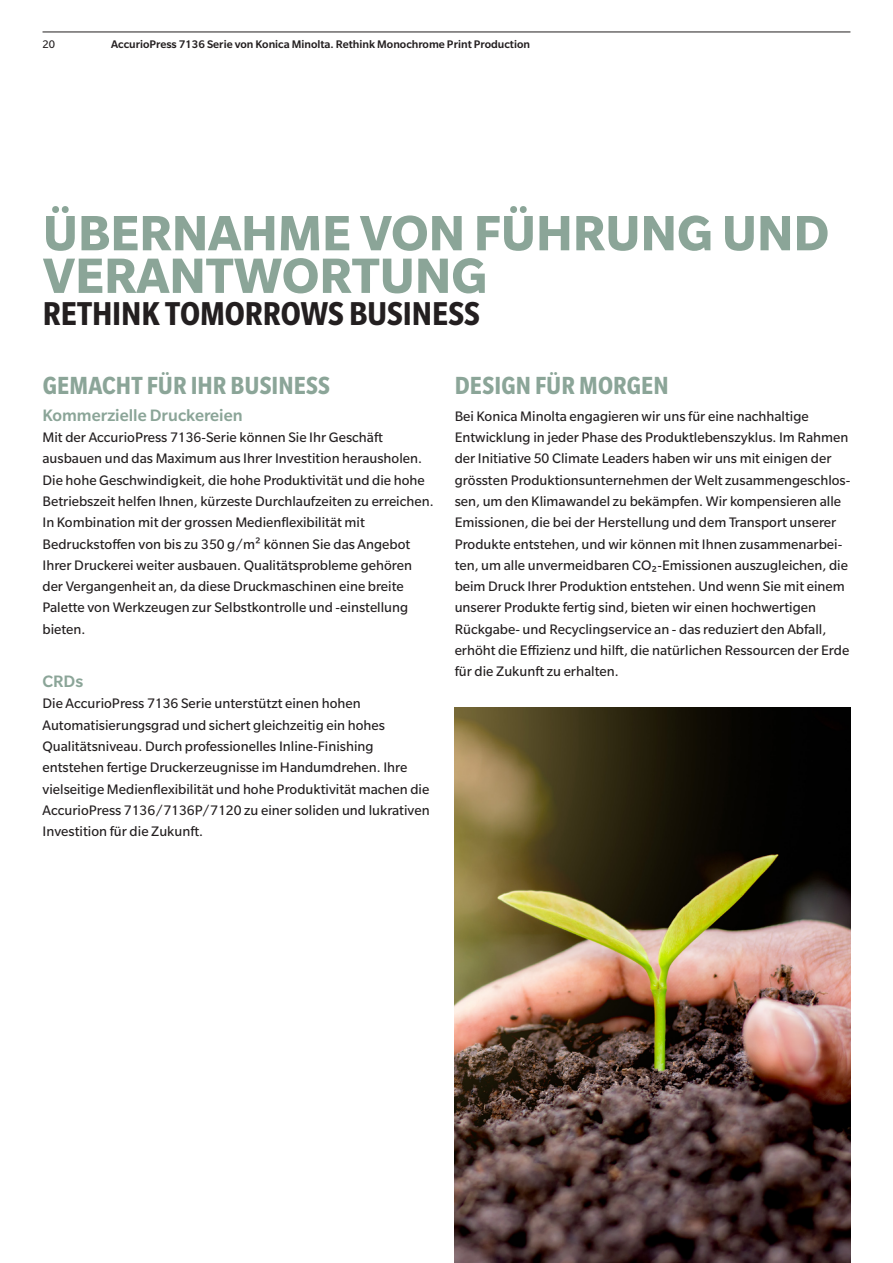
<style>
.page{position:relative;width:893px;height:1263px;background:#fff}
.page>*{position:absolute;margin:0;border:0;box-sizing:border-box;transform-origin:0 0}
.t1{font:700 54px/42.6px "Slate Pro";color:#8ba598}
.t2{font:700 condensed 36px "Slate Pro";letter-spacing:-.005em;color:#231f20}
.t3{font:700 condensed 27px "Slate Pro";letter-spacing:.005em;color:#8ba598}
.t4{font:500 18px "Slate Pro";color:#8ba598}
.t5{font:15px/21.3px "Slate Pro";color:#231f20}
.t6{font:500 12px "Slate Pro";color:#231f20}
.t7{font:12px "Slate Pro";color:#231f20}
</style>
<div class="page">
<img style="left:455px;top:707px;width:395px;height:556px">
<hr style="left:43px;top:32px;width:807px;height:1px;background:#231f20">
<p class="t7" style="left:43px;top:38px;width:14px">20</p>
<p class="t6" style="left:111px;top:38px;width:420px">AccurioPress 7136 Serie von Konica Minolta. Rethink Monochrome Print Production</p>
<h1 class="t1" style="left:43px;top:211px;width:788px">ÜBERNAHME VON FÜHRUNG UND<br>VERANTWORTUNG</h1>
<h2 class="t2" style="left:43px;top:294px;width:439px">RETHINK TOMORROWS BUSINESS</h2>
<h3 class="t3" style="left:43px;top:371px;width:289px">GEMACHT FÜR IHR BUSINESS</h3>
<p class="t4" style="left:43px;top:405px;width:202px">Kommerzielle Druckereien</p>
<p class="t5" style="left:43px;top:426px;width:393px">Mit der AccurioPress 7136-Serie können Sie Ihr Geschäft ausbauen und das Maximum aus Ihrer Investition herausholen.<br>Die hohe Geschwindigkeit, die hohe Produktivität und die hohe Betriebszeit helfen Ihnen, kürzeste Durchlaufzeiten zu erreichen.<br>In Kombination mit der grossen Medienflexibilität mit Bedruckstoffen von bis zu 350 g/m² können Sie das Angebot Ihrer Druckerei weiter ausbauen. Qualitätsprobleme gehören der Vergangenheit an, da diese Druckmaschinen eine breite Palette von Werkzeugen zur Selbstkontrolle und -einstellung bieten.</p>
<p class="t4" style="left:43px;top:671px;width:42px">CRDs</p>
<p class="t5" style="left:43px;top:693px;width:389px">Die AccurioPress 7136 Serie unterstützt einen hohen Automatisierungsgrad und sichert gleichzeitig ein hohes Qualitätsniveau. Durch professionelles Inline-Finishing entstehen fertige Druckerzeugnisse im Handumdrehen. Ihre vielseitige Medienflexibilität und hohe Produktivität machen die AccurioPress 7136/7136P/7120 zu einer soliden und lukrativen Investition für die Zukunft.</p>
<h3 class="t3" style="left:455px;top:371px;width:215px">DESIGN FÜR MORGEN</h3>
<p class="t5" style="left:455px;top:405px;width:397px">Bei Konica Minolta engagieren wir uns für eine nachhaltige Entwicklung in jeder Phase des Produktlebenszyklus. Im Rahmen der Initiative 50 Climate Leaders haben wir uns mit einigen der grössten Produktionsunternehmen der Welt zusammengeschlos&shy;sen, um den Klimawandel zu bekämpfen. Wir kompensieren alle Emissionen, die bei der Herstellung und dem Transport unserer Produkte entstehen, und wir können mit Ihnen zusammenarbei&shy;ten, um alle unvermeidbaren CO₂-Emissionen auszugleichen, die beim Druck Ihrer Produktion entstehen. Und wenn Sie mit einem unserer Produkte fertig sind, bieten wir einen hochwertigen Rückgabe- und Recyclingservice an - das reduziert den Abfall, erhöht die Effizienz und hilft, die natürlichen Ressourcen der Erde für die Zukunft zu erhalten.</p>
</div>
